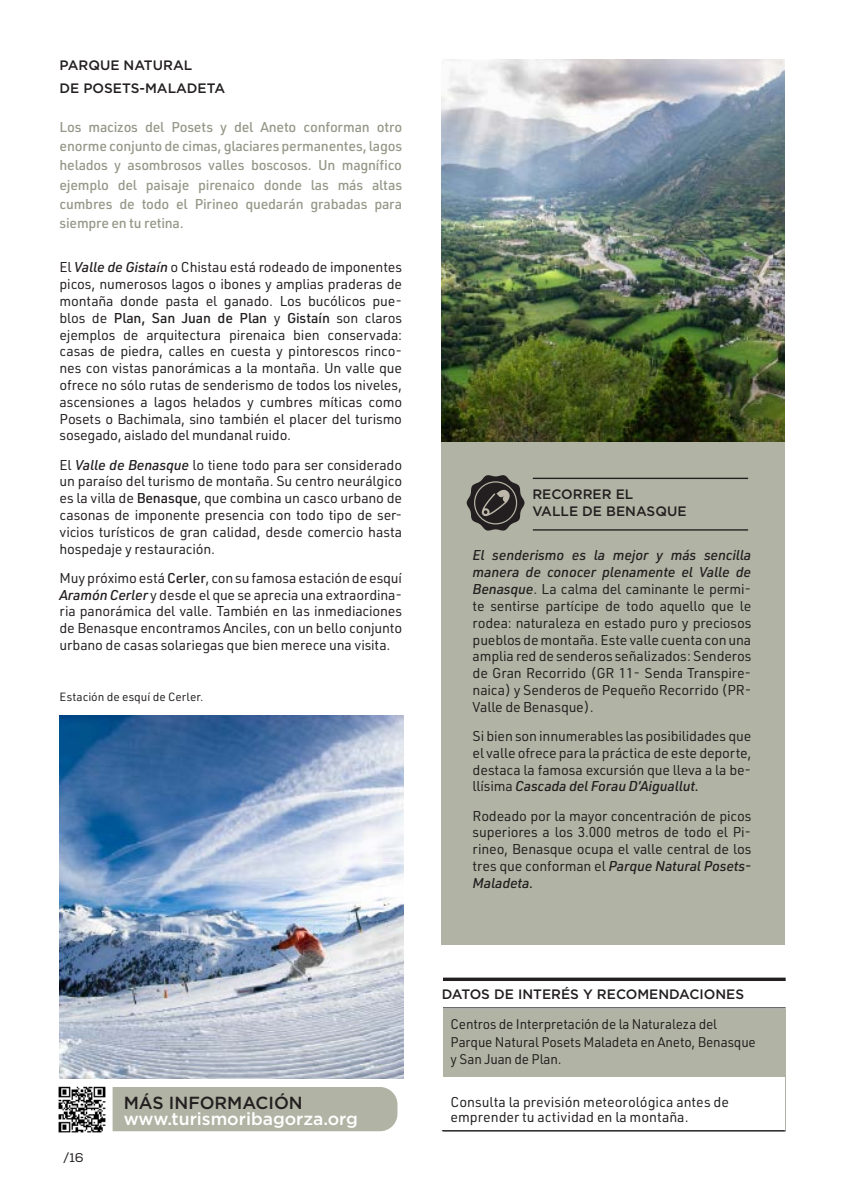
<style>
.page{position:relative;width:844px;height:1191px;background:#fff}
.page>*{position:absolute;margin:0;border:0;box-sizing:border-box;transform-origin:0 0}
.MAS_INFO_WEB{font:500 17.5px "Gotham";color:#fff}
.MAS_INFO{font:500 17.5px "Gotham";color:#231f20}
.TXT_segudo_Negro{font:14px/16.8px "URWDIN";letter-spacing:-.01em;color:#231f20;text-align:justify}
.entradilla_Beig_8_pt{font:500 14px/19.2px "URWDIN";letter-spacing:-.015em;color:#969889;text-align:justify}
.PF_Negro_6_7_pt{font:14px/15.8px "URWDIN";color:#231f20}
.TXT_RECOMENDACIONES{font:13.83px/17.5px "URWDIN";letter-spacing:-.01em;color:#231f20}
.Titulo_IM_y_PD_Negro{font:500 13.65px "Gotham";color:#231f20}
.t1{font:12.78px "Nexa";color:#231f20}
.PF_Negro_6_7_pt-2{font:11.72px "URWDIN";color:#231f20}
.s1{font-weight:500;font-style:italic}
.s2{font-weight:500}
</style>
<div class="page">
<div style="left:113px;top:1087px;width:284px;height:44px;background:#b1b4a4"></div>
<img style="left:58px;top:1086px;width:48px;height:47px">
<div style="left:441px;top:441px;width:343px;height:503px;background:#b1b4a4"></div>
<hr style="left:532px;top:478px;width:216px;height:1px;background:#231f20">
<hr style="left:532px;top:529px;width:216px;height:1px;background:#231f20">
<svg style="left:466px;top:475px;width:58px;height:56px"></svg>
<img style="left:471px;top:479px;width:46px;height:47px">
<img style="left:441px;top:60px;width:343px;height:381px">
<img style="left:60px;top:715px;width:343px;height:363px">
<div style="left:443px;top:1009px;width:342px;height:122px;background:#b1b4a4"></div>
<hr style="left:443px;top:1007px;width:342px;height:1px;background:#231f20">
<svg style="left:443px;top:977px;width:342px;height:4px"></svg>
<div style="left:441px;top:1076px;width:343px;height:55px;background:#fff"></div>
<hr style="left:441px;top:1130px;width:343px;height:1px;background:#231f20">
<hr style="left:443px;top:1130px;width:342px;height:1px;background:#231f20">
<p class="Titulo_IM_y_PD_Negro" style="left:60px;top:57px;width:134px">PARQUE NATURAL</p>
<p class="Titulo_IM_y_PD_Negro" style="left:60px;top:79px;width:167px">DE POSETS-MALADETA</p>
<p class="entradilla_Beig_8_pt" style="left:60px;top:117px;width:344px">Los macizos del Posets y del Aneto conforman otro enorme conjunto de cimas, glaciares permanentes, lagos helados y asombrosos valles boscosos. Un magnífico ejemplo del paisaje pirenaico donde las más altas cumbres de todo el Pirineo quedarán grabadas para siempre en tu retina.</p>
<p class="TXT_segudo_Negro" style="left:60px;top:258px;width:344px">El <span class="s1">Valle de Gistaín</span> o Chistau está rodeado de imponentes picos, numerosos lagos o ibones y amplias praderas de montaña donde pasta el ganado. Los bucólicos pue&shy;blos de <span class="s2">Plan, San Juan de Plan</span> y <span class="s2">Gistaín</span> son claros ejemplos de arquitectura pirenaica bien conservada: casas de piedra, calles en cuesta y pintorescos rinco&shy;nes con vistas panorámicas a la montaña. Un valle que ofrece no sólo rutas de senderismo de todos los niveles, ascensiones a lagos helados y cumbres míticas como Posets o Bachimala, sino también el placer del turismo sosegado, aislado del mundanal ruido.</p>
<p class="TXT_segudo_Negro" style="left:60px;top:456px;width:344px">El <span class="s1">Valle de Benasque</span> lo tiene todo para ser considerado un paraíso del turismo de montaña. Su centro neurálgico es la villa de <span class="s2">Benasque</span>, que combina un casco urbano de casonas de imponente presencia con todo tipo de ser&shy;vicios turísticos de gran calidad, desde comercio hasta hospedaje y restauración.</p>
<p class="TXT_segudo_Negro" style="left:60px;top:569px;width:344px">Muy próximo está <span class="s2">Cerler</span>, con su famosa estación de esquí <span class="s1">Aramón Cerler</span> y desde el que se aprecia una extraordina&shy;ria panorámica del valle. También en las inmediaciones de Benasque encontramos Anciles, con un bello conjunto urbano de casas solariegas que bien merece una visita.</p>
<p class="PF_Negro_6_7_pt-2" style="left:60px;top:689px;width:145px">Estación de esquí de Cerler.</p>
<p class="t1" style="left:63px;top:1149px;width:22px">/16</p>
<p class="MAS_INFO" style="left:124px;top:1091px;width:180px">MÁS INFORMACIÓN</p>
<p class="MAS_INFO_WEB" style="left:124px;top:1107px;width:236px">www.turismoribagorza.org</p>
<p class="Titulo_IM_y_PD_Negro" style="left:532px;top:485px;width:102px">RECORRER EL</p>
<p class="Titulo_IM_y_PD_Negro" style="left:532px;top:502px;width:155px">VALLE DE BENASQUE</p>
<p class="TXT_segudo_Negro" style="left:472px;top:546px;width:280px"><span class="s1">El senderismo es la mejor y más sencilla manera de conocer plenamente el Valle de Benasque</span>. La calma del caminante le permi&shy;te sentirse partícipe de todo aquello que le rodea: naturaleza en estado puro y preciosos pueblos de montaña. Este valle cuenta con una amplia red de senderos señalizados: Senderos de Gran Recorrido (GR 11- Senda Transpire&shy;naica) y Senderos de Pequeño Recorrido (PR-Valle de Benasque).</p>
<p class="TXT_segudo_Negro" style="left:472px;top:727px;width:280px">Si bien son innumerables las posibilidades que el valle ofrece para la práctica de este deporte, destaca la famosa excursión que lleva a la be&shy;llísima <span class="s1">Cascada del Forau D’Aiguallut.</span></p>
<p class="TXT_segudo_Negro" style="left:472px;top:806px;width:280px">Rodeado por la mayor concentración de picos superiores a los 3.000 metros de todo el Pi&shy;rineo, Benasque ocupa el valle central de los tres que conforman el <span class="s1">Parque Natural Posets-Maladeta.</span></p>
<p class="Titulo_IM_y_PD_Negro" style="left:441px;top:985px;width:304px">DATOS DE INTERÉS Y RECOMENDACIONES</p>
<p class="TXT_RECOMENDACIONES" style="left:450px;top:1015px;width:307px">Centros de Interpretación de la Naturaleza del<br>Parque Natural Posets Maladeta en Aneto, Benasque y San Juan de Plan.</p>
<p class="PF_Negro_6_7_pt" style="left:450px;top:1093px;width:280px">Consulta la previsión meteorológica antes de emprender tu actividad en la montaña.</p>
</div>
